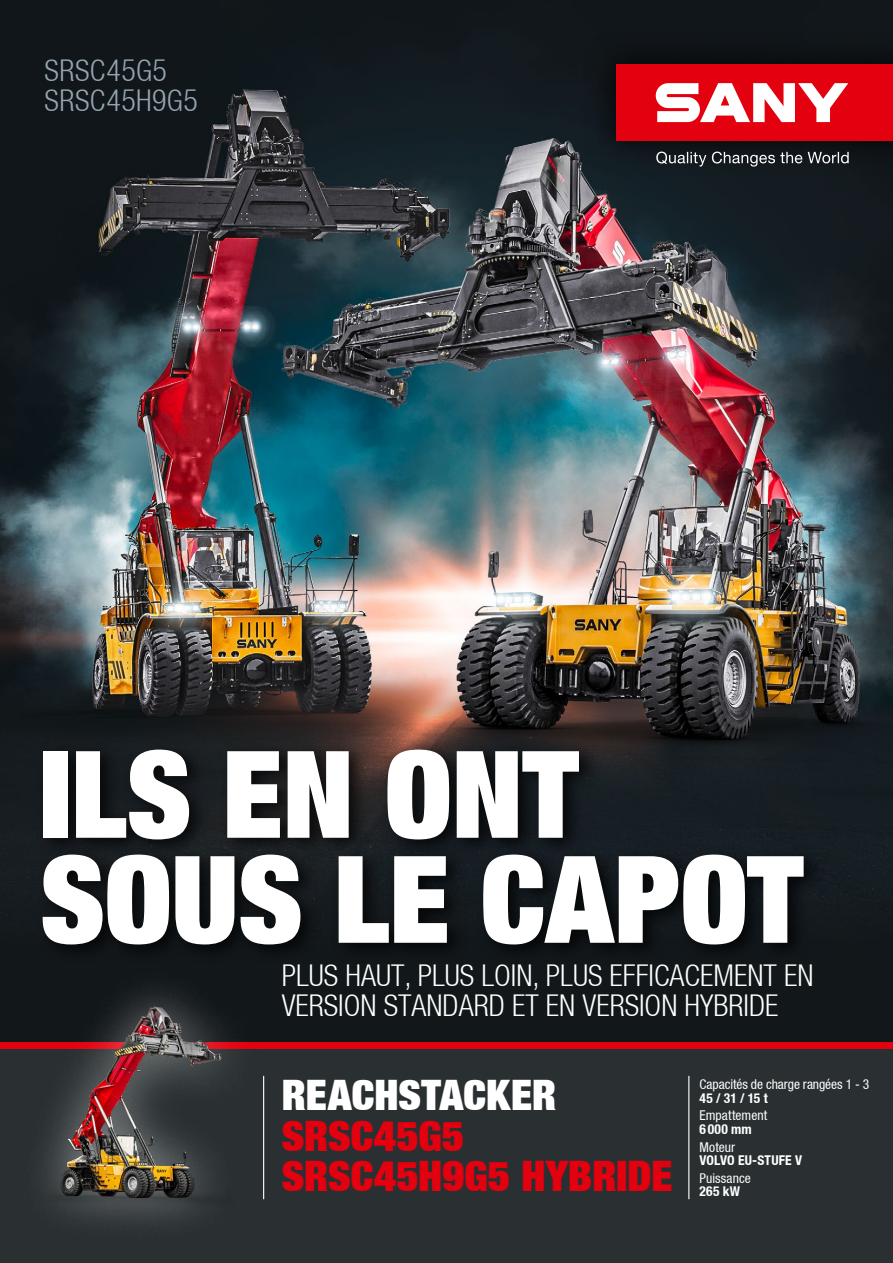
<style>
.page{position:relative;width:893px;height:1263px;background:#fff}
.page>*{position:absolute;margin:0;border:0;box-sizing:border-box;transform-origin:0 0}
.t1{font:900 120px/105px "Context Reprise Extra Black S Si Extra";color:#fff}
.t2{font:900 42px/40.5px "Context Reprise Extra Black S Si Extra";color:#e3000f}
.t3{font:900 42px "Context Reprise Extra Black S Si Extra";color:#fff}
.t4{font:700 30px/30px "Context Reprise Light Cond S Si";color:#fff}
.t5{font:700 30px/30px "Context Reprise Light Cond S Si";letter-spacing:.015em;color:#95a6b0}
.t6{font:13.5px "Context Reprise Condensed S Si Condensed";color:#fff}
.t7{font:700 condensed 13.5px "Context Reprise Condensed S Si";letter-spacing:.015em;color:#fff}
</style>
<div class="page">
<img style="left:0;top:0;width:893px;height:1042px">
<div style="left:0;top:1048px;width:893px;height:215px;background:#2a3032"></div>
<hr style="left:688px;top:1076px;width:1px;height:123px;background:#fff">
<div style="left:0;top:1042px;width:893px;height:6px;background:#e3000f"></div>
<div style="left:14px;top:959px;width:255px;height:287px;background:#fff;opacity:.45"></div>
<div style="left:35px;top:740px;width:790px;height:224px;background:#000;opacity:.75"></div>
<div style="left:582px;top:29px;width:311px;height:146px;background:#101518"></div>
<div style="left:617px;top:64px;width:276px;height:76px;background:#e3000f"></div>
<svg style="left:656px;top:83px;width:192px;height:39px"></svg>
<svg style="left:656px;top:152px;width:193px;height:15px"></svg>
<p class="t5" style="left:45px;top:55px;width:155px">SRSC45G5<br>SRSC45H9G5</p>
<h1 class="t1" style="left:40px;top:739px;width:764px">ILS EN ONT<br>SOUS LE CAPOT</h1>
<p class="t4" style="left:282px;top:960px;width:533px">PLUS HAUT, PLUS LOIN, PLUS EFFICACEMENT EN<br>VERSION STANDARD ET EN VERSION HYBRIDE</p>
<h2 class="t3" style="left:282px;top:1068px;width:276px">REACHSTACKER</h2>
<h2 class="t2" style="left:282px;top:1114px;width:392px">SRSC45G5<br>SRSC45H9G5 HYBRIDE</h2>
<p class="t6" style="left:699px;top:1076px;width:171px">Capacités de charge rangées 1 - 3</p>
<p class="t7" style="left:699px;top:1089px;width:70px">45 / 31 / 15 t</p>
<p class="t6" style="left:699px;top:1107px;width:69px">Empattement</p>
<p class="t7" style="left:699px;top:1121px;width:54px">6000 mm</p>
<p class="t6" style="left:699px;top:1139px;width:37px">Moteur</p>
<p class="t7" style="left:699px;top:1152px;width:104px">VOLVO EU-STUFE V</p>
<p class="t6" style="left:699px;top:1170px;width:53px">Puissance</p>
<p class="t7" style="left:699px;top:1183px;width:42px">265 kW</p>
</div>
